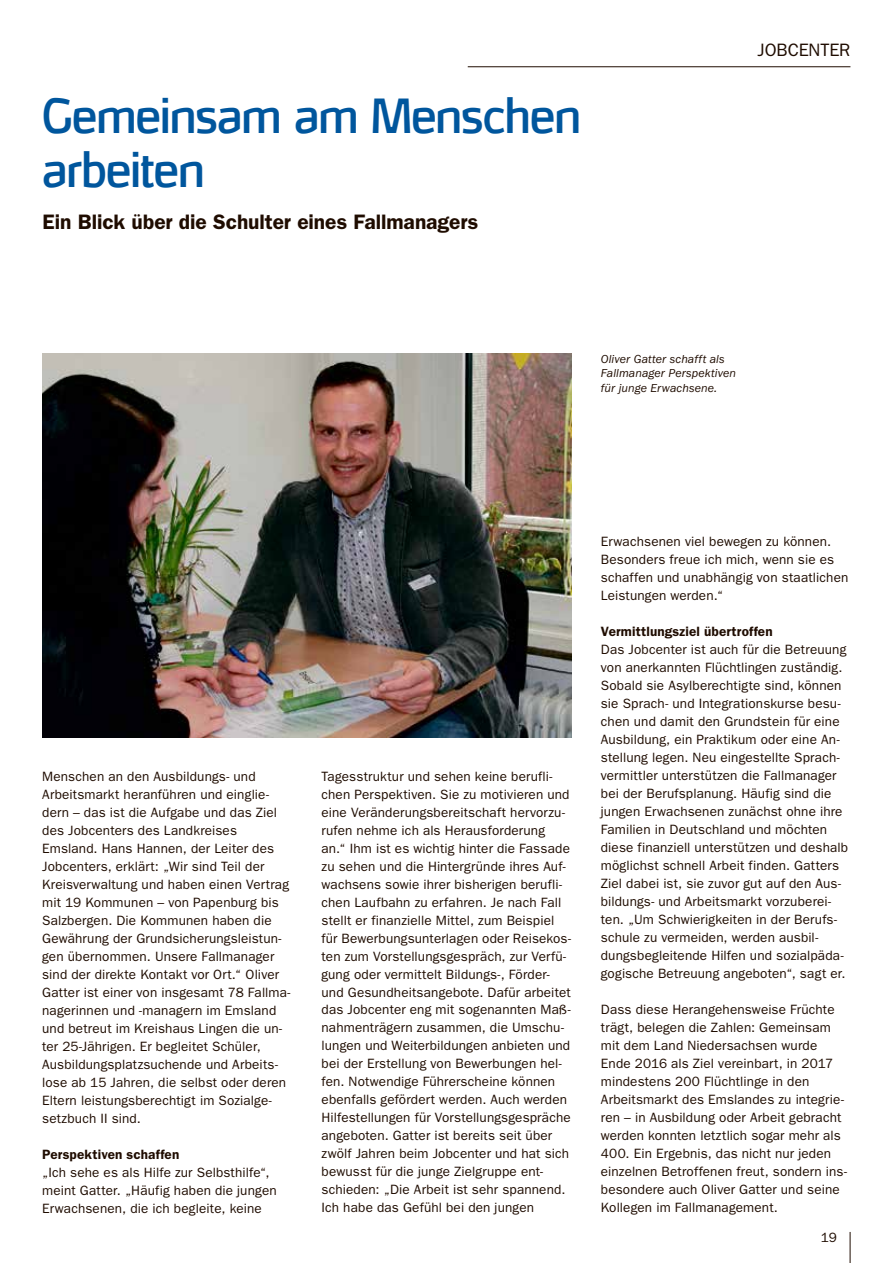
<style>
.page{position:relative;width:893px;height:1263px;background:#fff}
.page>*{position:absolute;margin:0;border:0;box-sizing:border-box;transform-origin:0 0}
.t1{font:45px/54px "Hybrea";color:#00569d}
.t2{font:600 21px "Franklin Gothic LT";letter-spacing:-.005em;color:#1f0c00}
.t3{font:18px "Franklin Gothic LT";color:#1f0c00}
.t4{font:13.5px/18px "Franklin Gothic LT";letter-spacing:.01em;color:#1f0c00}
.t5{font:600 13.5px "Franklin Gothic LT";letter-spacing:.01em;color:#1f0c00}
.t6{font:italic 12px/14.4px "Franklin Gothic LT";letter-spacing:.01em;color:#1f0c00}
</style>
<div class="page">
<hr style="left:850px;top:1232px;width:1px;height:31px;background:#1f0c00">
<hr style="left:468px;top:66px;width:382px;height:1px;background:#1f0c00">
<img style="left:42px;top:354px;width:529px;height:383px">
<h1 class="t1" style="left:43px;top:89px;width:540px">Gemeinsam am Menschen arbeiten</h1>
<h2 class="t2" style="left:43px;top:209px;width:437px">Ein Blick über die Schulter eines Fallmanagers</h2>
<h3 class="t3" style="left:758px;top:40px;width:19px">Jobce</h3>
<h3 class="t3" style="left:808px;top:40px;width:32px">nter</h3>
<p class="t6" style="left:601px;top:352px;width:137px">Oliver Gatter schafft als<br>Fallmanager Perspektiven für junge Erwachsene.</p>
<p class="t4" style="left:42px;top:767px;width:250px">Menschen an den Ausbildungs- und Arbeitsmarkt heranführen und einglie&shy;dern – das ist die Aufgabe und das Ziel des Jobcenters des Landkreises Emsland. Hans Hannen, der Leiter des Jobcenters, erklärt: „Wir sind Teil der Kreisverwaltung und haben einen Vertrag mit 19 Kommunen – von Papenburg bis Salzbergen. Die Kommunen haben die Gewährung der Grundsicherungsleistun&shy;gen übernommen. Unsere Fallmanager sind der direkte Kontakt vor Ort.“ Oliver Gatter ist einer von insgesamt 78 Fallma&shy;nagerinnen und -managern im Emsland und betreut im Kreishaus Lingen die un&shy;ter 25-Jährigen. Er begleitet Schüler, Ausbildungsplatzsuchende und Arbeits&shy;lose ab 15 Jahren, die selbst oder deren Eltern leistungsberechtigt im Sozialge&shy;setzbuch II sind.</p>
<p class="t5" style="left:42px;top:1146px;width:139px">Perspektiven schaffen</p>
<p class="t4" style="left:42px;top:1163px;width:236px">„Ich sehe es als H ilfe zur Selbsthilfe“, meint Gatter. „Häufig haben die jungen<br>Erwachsenen, die ich begleite, keine</p>
<p class="t4" style="left:321px;top:767px;width:251px">Tagesstruktur und sehen keine berufli&shy;chen Perspektiven. Sie zu motivieren und eine Veränderungsbereitschaft hervorzu&shy;rufen nehme ich als Herausforderung an.“ Ihm ist es wichtig hinter die Fassade zu sehen und die H intergründe ihres Auf&shy;wachsens sowie ihrer bisherigen berufli&shy;chen Laufbahn zu erfahren. Je nach Fall stellt er finanzielle Mittel, zum Beispiel für Bewerbungsunterlagen oder Reisekos&shy;ten zum Vorstellungsgespräch, zur Verfü&shy;gung oder vermittelt Bildungs-, Förder&shy;und Gesundheitsangebote. Dafür arbeitet das Jobcenter eng mit sogenannten Maß&shy;nahmenträgern zusammen, die Umschu&shy;lungen und Weiterbildungen anbieten und bei der Erstellung von Bewerbungen hel&shy;fen. Notwendige Führerscheine können ebenfalls gefördert werden. Auch werden H ilfestellungen für Vorstellungsgespräche angeboten. Gatter ist bereits seit über zwölf Jahren beim Jobcenter und hat sich bewusst für die junge Zielgruppe ent&shy;schieden: „Die Arbeit ist sehr spannend.<br>Ich habe das Gefühl bei den jungen</p>
<p class="t4" style="left:601px;top:533px;width:249px">Erwachsenen viel bewegen zu können.<br>Besonders freue ich mich, wenn sie es schaffen und unabhängig von staatlichen Leistungen werden.“</p>
<p class="t5" style="left:601px;top:624px;width:173px">Vermittlungsziel übertroffen</p>
<p class="t4" style="left:601px;top:641px;width:249px">Das Jobcenter ist auch für die Betreuung von anerkannten Flüchtlingen zuständig.<br>Sobald sie Asylberechtigte sind, können sie Sprach- und Integrationskurse besu&shy;chen und damit den Grundstein für eine Ausbildung, ein Praktikum oder eine An&shy;stellung legen. Neu eingestellte Sprach&shy;vermittler unterstützen die Fallmanager bei der Berufsplanung. Häufig sind die jungen Erwachsenen zunächst ohne ihre Familien in Deutschland und möchten diese finanziell unterstützen und deshalb möglichst schnell Arbeit finden. Gatters Ziel dabei ist, sie zuvor gut auf den Aus&shy;bildungs- und Arbeitsmarkt vorzuberei&shy;ten. „Um Schwierigkeiten in der Berufs&shy;schule zu vermeiden, werden ausbil&shy;dungsbegleitende H ilfen und sozialpäda&shy;gogische Betreuung angeboten“, sagt er.</p>
<p class="t4" style="left:601px;top:1001px;width:248px">Dass diese H erangehensweise Früchte trägt, belegen die Zahlen: Gemeinsam mit dem Land Niedersachsen wurde Ende 2016 als Ziel vereinbart, in 2017 mindestens 200 Flüchtlinge in den Arbeitsmarkt des Emslandes zu integrie&shy;ren – in Ausbildung oder Arbeit gebracht werden konnten letztlich sogar mehr als 400. Ein Ergebnis, das nicht nur jeden einzelnen Betroffenen freut, sondern ins&shy;besondere auch Oliver Gatter und seine Kollegen im Fallmanagement.</p>
<p class="t4" style="left:821px;top:1228px;width:18px">19</p>
</div>
